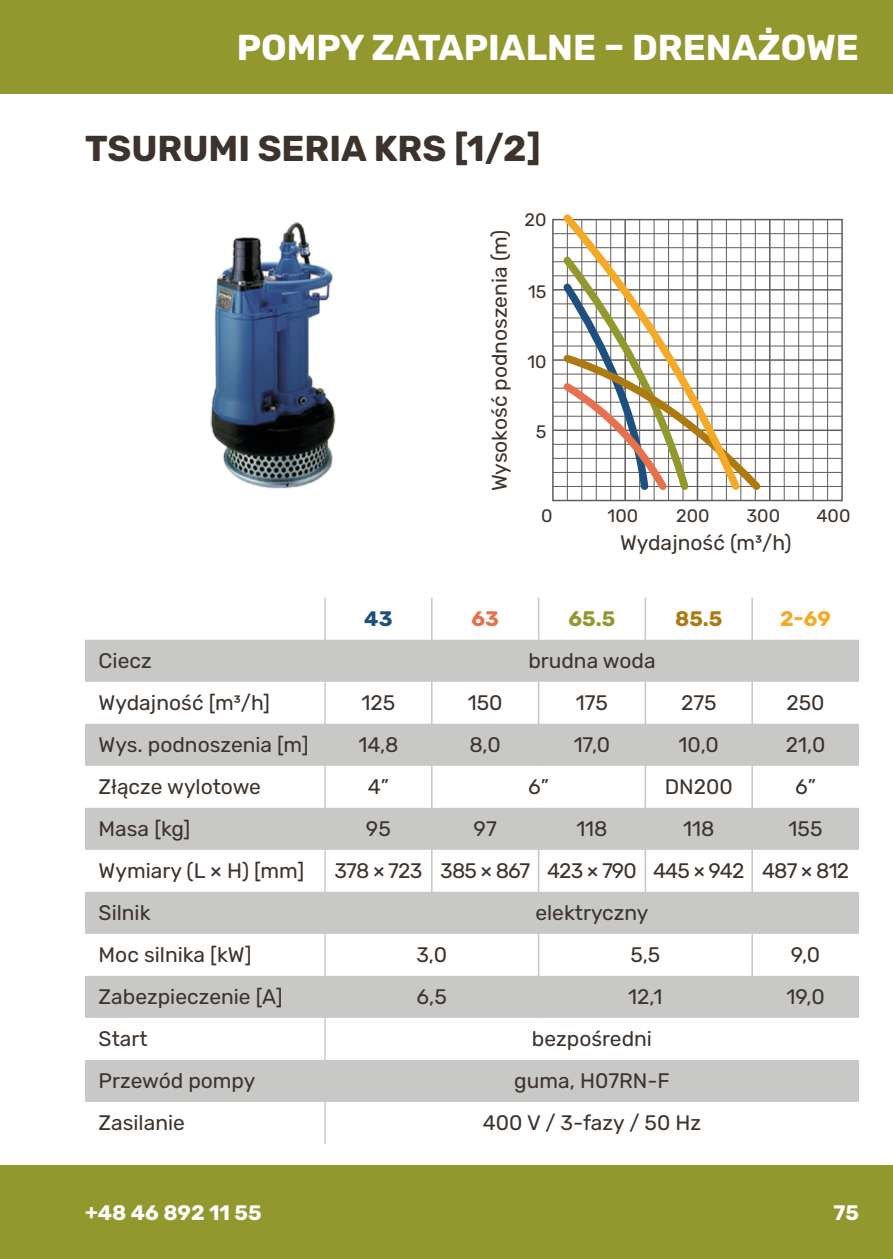
<style>
.page{position:relative;width:893px;height:1259px;background:#fff}
.page>*{position:absolute;margin:0;border:0;box-sizing:border-box;transform-origin:0 0}
.t1{font:700 36px "Rubik";color:#fff}
.t2{font:700 36px "Rubik";color:#3d332c}
.t3{font:21px "Rubik";color:#3d332c}
.t4{font:21px "Rubik";letter-spacing:-.04em;color:#3d332c}
.t5{font:700 21px "Rubik";color:#fff}
.t6{font:700 21px "Rubik";color:#93982e}
.t7{font:700 21px "Rubik";color:#ac7a10}
.t8{font:700 21px "Rubik";color:#f5aa27}
.t9{font:700 21px "Rubik";color:#1d4f7f}
.t10{font:700 21px "Rubik";color:#e7714d}
.t11{font:18px "Rubik";color:#3d332c}
</style>
<div class="page">
<div style="left:0;top:0;width:893px;height:94px;background:#93982e"></div>
<div style="left:0;top:1165px;width:893px;height:94px;background:#93982e"></div>
<hr style="left:552px;top:219px;width:2px;height:282px;background:#615d59">
<hr style="left:841px;top:219px;width:2px;height:282px;background:#615d59">
<hr style="left:624px;top:220px;width:2px;height:280px;background:#615d59">
<hr style="left:697px;top:220px;width:1px;height:280px;background:#615d59">
<hr style="left:769px;top:220px;width:1px;height:280px;background:#615d59">
<hr style="left:567px;top:220px;width:1px;height:280px;background:#615d59">
<hr style="left:581px;top:220px;width:1px;height:280px;background:#615d59">
<hr style="left:596px;top:220px;width:1px;height:280px;background:#615d59">
<hr style="left:610px;top:220px;width:1px;height:280px;background:#615d59">
<hr style="left:639px;top:220px;width:1px;height:280px;background:#615d59">
<hr style="left:654px;top:220px;width:1px;height:280px;background:#615d59">
<hr style="left:668px;top:220px;width:1px;height:280px;background:#615d59">
<hr style="left:682px;top:220px;width:1px;height:280px;background:#615d59">
<hr style="left:711px;top:220px;width:1px;height:280px;background:#615d59">
<hr style="left:726px;top:220px;width:1px;height:280px;background:#615d59">
<hr style="left:740px;top:220px;width:1px;height:280px;background:#615d59">
<hr style="left:755px;top:220px;width:1px;height:280px;background:#615d59">
<hr style="left:784px;top:220px;width:1px;height:280px;background:#615d59">
<hr style="left:798px;top:220px;width:1px;height:280px;background:#615d59">
<hr style="left:813px;top:220px;width:1px;height:280px;background:#615d59">
<hr style="left:827px;top:220px;width:1px;height:280px;background:#615d59">
<hr style="left:553px;top:219px;width:289px;height:1px;background:#615d59">
<hr style="left:553px;top:289px;width:289px;height:1px;background:#615d59">
<hr style="left:553px;top:359px;width:289px;height:2px;background:#615d59">
<hr style="left:553px;top:429px;width:289px;height:2px;background:#615d59">
<hr style="left:553px;top:500px;width:289px;height:1px;background:#615d59">
<hr style="left:553px;top:233px;width:289px;height:1px;background:#615d59">
<hr style="left:553px;top:247px;width:289px;height:1px;background:#615d59">
<hr style="left:553px;top:261px;width:289px;height:1px;background:#615d59">
<hr style="left:553px;top:275px;width:289px;height:1px;background:#615d59">
<hr style="left:553px;top:303px;width:289px;height:1px;background:#615d59">
<hr style="left:553px;top:317px;width:289px;height:1px;background:#615d59">
<hr style="left:553px;top:331px;width:289px;height:1px;background:#615d59">
<hr style="left:553px;top:345px;width:289px;height:1px;background:#615d59">
<hr style="left:553px;top:373px;width:289px;height:1px;background:#615d59">
<hr style="left:553px;top:388px;width:289px;height:1px;background:#615d59">
<hr style="left:553px;top:402px;width:289px;height:1px;background:#615d59">
<hr style="left:553px;top:416px;width:289px;height:1px;background:#615d59">
<hr style="left:553px;top:444px;width:289px;height:1px;background:#615d59">
<hr style="left:553px;top:458px;width:289px;height:1px;background:#615d59">
<hr style="left:553px;top:472px;width:289px;height:1px;background:#615d59">
<hr style="left:553px;top:486px;width:289px;height:1px;background:#615d59">
<img style="left:210px;top:222px;width:126px;height:267px">
<svg style="left:85px;top:640px;width:774px;height:462px;fill:#c8c8c7"></svg>
<hr style="left:431px;top:598px;width:2px;height:42px;background:#c8c8c7">
<hr style="left:538px;top:598px;width:1px;height:42px;background:#c8c8c7">
<hr style="left:645px;top:598px;width:1px;height:42px;background:#c8c8c7">
<hr style="left:751px;top:598px;width:2px;height:42px;background:#c8c8c7">
<hr style="left:431px;top:682px;width:2px;height:210px;background:#c8c8c7">
<hr style="left:538px;top:682px;width:1px;height:84px;background:#c8c8c7">
<hr style="left:645px;top:682px;width:1px;height:210px;background:#c8c8c7">
<hr style="left:751px;top:682px;width:2px;height:210px;background:#c8c8c7">
<hr style="left:538px;top:808px;width:1px;height:84px;background:#c8c8c7">
<hr style="left:538px;top:934px;width:1px;height:84px;background:#c8c8c7">
<hr style="left:751px;top:934px;width:2px;height:84px;background:#c8c8c7">
<hr style="left:324px;top:598px;width:2px;height:546px;background:#c8c8c7">
<svg style="left:566px;top:250px;width:201px;height:247px"></svg>
<svg style="left:557px;top:214px;width:189px;height:282px"></svg>
<h1 class="t1" style="left:237px;top:26px;width:624px">POMPY ZATAPIALNE – DRENAŻOWE</h1>
<h1 class="t2" style="left:85px;top:127px;width:457px">TSURUMI SERIA KRS [1/2]</h1>
<p class="t3" style="left:487px;top:491px;width:263px;rotate:-90deg">Wysokość podnoszenia (m)</p>
<p class="t11" style="left:524px;top:209px;width:23px">20</p>
<p class="t11" style="left:528px;top:281px;width:20px">15</p>
<p class="t11" style="left:527px;top:351px;width:21px">10</p>
<p class="t11" style="left:536px;top:421px;width:12px">5</p>
<p class="t11" style="left:541px;top:505px;width:13px">0</p>
<p class="t11" style="left:608px;top:505px;width:32px">100</p>
<p class="t11" style="left:676px;top:505px;width:35px">200</p>
<p class="t11" style="left:746px;top:505px;width:35px">300</p>
<p class="t11" style="left:816px;top:505px;width:36px">400</p>
<p class="t3" style="left:620px;top:530px;width:173px">Wydajność (m³/h)</p>
<p class="t9" style="left:364px;top:606px;width:30px">43</p>
<p class="t10" style="left:471px;top:606px;width:29px">63</p>
<p class="t6" style="left:569px;top:606px;width:48px">65.5</p>
<p class="t7" style="left:675px;top:606px;width:49px">85.5</p>
<p class="t8" style="left:780px;top:606px;width:52px">2-69</p>
<p class="t3" style="left:99px;top:648px;width:55px">Ciecz</p>
<p class="t3" style="left:528px;top:648px;width:129px">brudna woda</p>
<p class="t3" style="left:99px;top:690px;width:173px">Wydajność [m³/h]</p>
<p class="t3" style="left:361px;top:690px;width:35px">125</p>
<p class="t3" style="left:468px;top:690px;width:36px">150</p>
<p class="t3" style="left:576px;top:690px;width:34px">175</p>
<p class="t3" style="left:681px;top:690px;width:37px">275</p>
<p class="t3" style="left:786px;top:690px;width:40px">250</p>
<p class="t3" style="left:99px;top:732px;width:211px">Wys. podnoszenia [m]</p>
<p class="t3" style="left:358px;top:732px;width:42px">14,8</p>
<p class="t3" style="left:469px;top:732px;width:33px">8,0</p>
<p class="t3" style="left:574px;top:732px;width:38px">17,0</p>
<p class="t3" style="left:679px;top:732px;width:42px">10,0</p>
<p class="t3" style="left:786px;top:732px;width:41px">21,0</p>
<p class="t3" style="left:99px;top:774px;width:164px">Złącze wylotowe</p>
<p class="t3" style="left:368px;top:774px;width:23px">4”</p>
<p class="t3" style="left:528px;top:774px;width:22px">6”</p>
<p class="t3" style="left:665px;top:774px;width:70px">DN200</p>
<p class="t3" style="left:795px;top:774px;width:22px">6”</p>
<p class="t3" style="left:99px;top:816px;width:93px">Masa [kg]</p>
<p class="t3" style="left:366px;top:816px;width:26px">95</p>
<p class="t3" style="left:474px;top:816px;width:25px">97</p>
<p class="t3" style="left:576px;top:816px;width:33px">118</p>
<p class="t3" style="left:683px;top:816px;width:33px">118</p>
<p class="t3" style="left:789px;top:816px;width:35px">155</p>
<p class="t3" style="left:99px;top:858px;width:207px">Wymiary (L × H) [mm]</p>
<p class="t4" style="left:334px;top:858px;width:516px">378 × 723 385 × 867 423 × 790 445 × 942 487 × 812</p>
<p class="t3" style="left:99px;top:900px;width:53px">Silnik</p>
<p class="t3" style="left:535px;top:900px;width:115px">elektryczny</p>
<p class="t3" style="left:99px;top:942px;width:154px">Moc silnika [kW]</p>
<p class="t3" style="left:416px;top:942px;width:32px">3,0</p>
<p class="t3" style="left:630px;top:942px;width:31px">5,5</p>
<p class="t3" style="left:791px;top:942px;width:31px">9,0</p>
<p class="t3" style="left:99px;top:984px;width:185px">Zabezpieczenie [A]</p>
<p class="t3" style="left:417px;top:984px;width:32px">6,5</p>
<p class="t3" style="left:628px;top:984px;width:36px">12,1</p>
<p class="t3" style="left:786px;top:984px;width:40px">19,0</p>
<p class="t3" style="left:99px;top:1026px;width:51px">Start</p>
<p class="t3" style="left:532px;top:1026px;width:122px">bezpośredni</p>
<p class="t3" style="left:99px;top:1068px;width:158px">Przewód pompy</p>
<p class="t3" style="left:514px;top:1068px;width:157px">guma, H07RN-F</p>
<p class="t3" style="left:99px;top:1110px;width:88px">Zasilanie</p>
<p class="t3" style="left:483px;top:1110px;width:220px">400 V / 3-fazy / 50 Hz</p>
<p class="t5" style="left:85px;top:1200px;width:178px">+48 46 892 11 55</p>
<p class="t5" style="left:833px;top:1200px;width:27px">75</p>
</div>
